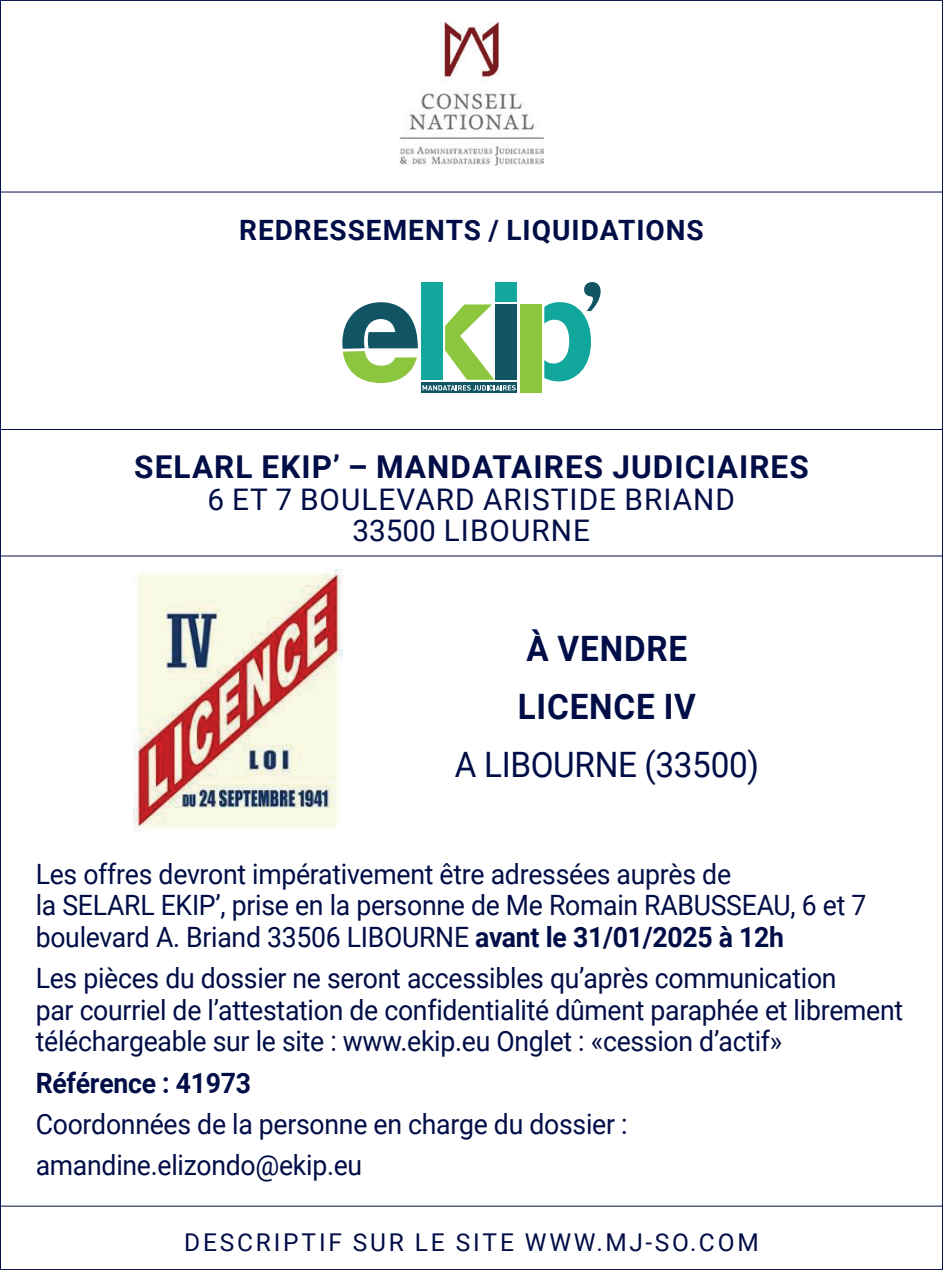
<style>
.page{position:relative;width:943px;height:1270px;background:#fff}
.page>*{position:absolute;margin:0;border:0;box-sizing:border-box;transform-origin:0 0}
.t1{font:700 35px/58.4px "Roboto";letter-spacing:.025em;color:#000d46;scale:.95 1}
.t2{font:35px "Roboto";letter-spacing:-.01em;color:#000d46;scale:.95 1}
.t3{font:700 31.5px "Roboto";letter-spacing:.035em;color:#000d46}
.t4{font:29.75px/31.5px "Roboto";letter-spacing:.035em;color:#000d46;text-align:center}
.t5{font:28px/31.5px "Roboto";letter-spacing:-.01em;color:#000d46;scale:.95 1}
.t6{font:700 28px "Roboto";letter-spacing:.035em;color:#000d46}
.t7{font:700 28px "Roboto";letter-spacing:-.01em;color:#000d46;scale:.95 1}
.t8{font:24.5px "Roboto";letter-spacing:.115em;color:#000d46}
.s1{font-weight:700}
</style>
<div class="page">
<img style="left:134px;top:570px;width:208px;height:262px">
<hr style="left:0;top:1205px;width:943px;height:2px;background:#000d46">
<img style="left:399px;top:22px;width:144px;height:143px">
<hr style="left:0;top:429px;width:943px;height:1px;background:#000d46">
<hr style="left:0;top:191px;width:943px;height:2px;background:#000d46">
<hr style="left:0;top:555px;width:943px;height:2px;background:#000d46">
<div style="left:421px;top:282px;width:21px;height:98px;background:#12a79d"></div>
<div style="left:495px;top:282px;width:22px;height:19px;background:#12a79d"></div>
<div style="left:495px;top:304px;width:22px;height:76px;background:#115565"></div>
<div style="left:520px;top:304px;width:21px;height:89px;background:#8bc63e"></div>
<svg style="left:421px;top:382px;width:96px;height:11px"></svg>
<svg style="left:342px;top:302px;width:173px;height:88px"></svg>
<svg style="left:544px;top:282px;width:56px;height:99px"></svg>
<p class="t6" style="left:239px;top:211px;width:466px">REDRESSEMENTS / LIQUIDATIONS</p>
<p class="t3" style="left:134px;top:445px;width:676px">SELARL EKIP’ – MANDATAIRES JUDICIAIRES</p>
<p class="t4" style="left:207px;top:482px;width:529px">6 ET 7 BOULEVARD ARISTIDE BRIAND<br>33500 LIBOURNE</p>
<p class="t1" style="left:517px;top:618px;width:189px">À VENDRE<br>LICENCE IV</p>
<p class="t2" style="left:455px;top:740px;width:321px">A LIBOURNE (33500)</p>
<p class="t5" style="left:36px;top:857px;width:875px">Les offres devront impérativement être adressées auprès de<br>la SELARL EKIP’, prise en la personne de Me Romain RABUSSEAU, 6 et 7 boulevard A. Briand 33506 LIBOURNE <span class="s1">avant le 31/01/2025 à 12h</span></p>
<p class="t5" style="left:36px;top:961px;width:914px">Les pièces du dossier ne seront accessibles qu’après communication<br>par courriel de l’attestation de confidentialité dûment paraphée et librement téléchargeable sur le site : www.ekip.eu Onglet : «cession d’actif»</p>
<p class="t7" style="left:36px;top:1063px;width:228px">Référence : 41973</p>
<p class="t5" style="left:36px;top:1102px;width:624px;line-height:41.3px">Coordonnées de la personne en charge du dossier : amandine.elizondo@ekip.eu</p>
<p class="t8" style="left:184px;top:1225px;width:576px">DESCRIPTIF SUR LE SITE WWW.MJ-SO.COM</p>
</div>
